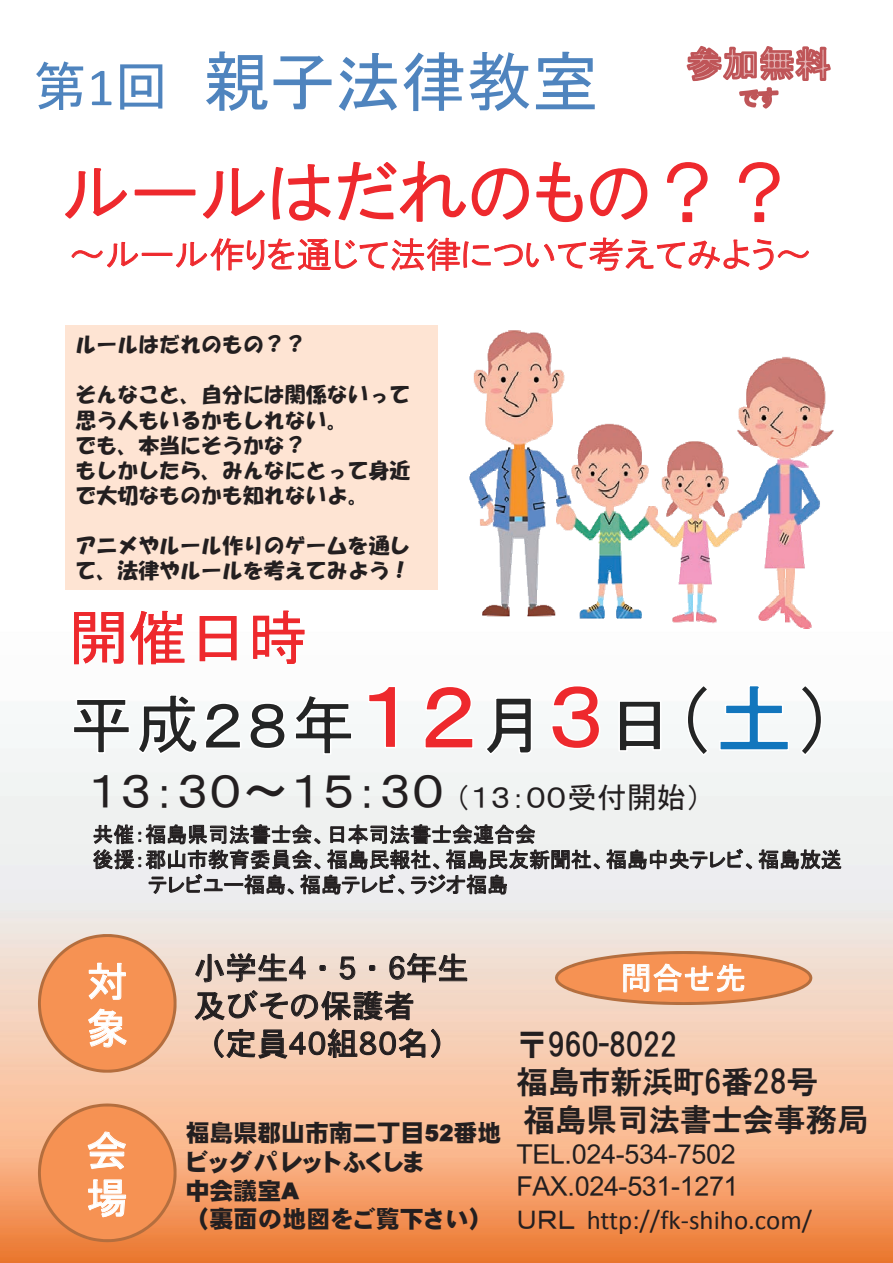
<style>
.page{position:relative;width:893px;height:1263px;background:#fff}
.page>*{position:absolute;margin:0;border:0;box-sizing:border-box;transform-origin:0 0}
.t1{font:71.7px "HGP Gothic M";letter-spacing:.005em;color:#ee292d}
.t2{font:65.7px "MS P Gothic";color:#4f84be}
.t3{font:59.7px "MS P Gothic";color:#ee292d}
.t4{font:47.85px "MS P Gothic";color:#231f20}
.t5{font:41.85px/47.1px "MS P Gothic";color:#fff}
.t6{font:35.85px "HGP Gothic M";letter-spacing:.005em;color:#ee292d}
.t7{font:31.35px/37.7px "DHHS Gothic W5 WINP RKSJ H";letter-spacing:.005em;color:#231f20}
.t8{font:31.35px/37.7px "HGS Gothic E";color:#231f20}
.t9{font:31.35px "HGP Gothic E";color:#231f20}
.t10{font:31.35px "MS P Gothic";color:#fff}
.t11{font:26.85px/32.2px "DHHS Gothic W5 WINP RKSJ H";color:#231f20}
.t12{font:26.85px "Calibri";color:#231f20}
.t13{font:23.85px/28.7px "DH Gothic EB WINP RKSJ H";color:#231f20}
.t14{font:21px/25px "HGS Soei Kakupoptai";color:#231f20}
.t15{font:21px "MS P Gothic";color:#231f20}
.s1{font-size:53.85px}
.s2{font-family:"Calibri";font-size:53.85px}
.s3{font-size:30px}
.s4{font-family:"MS P Gothic"}
</style>
<div class="page">
<img style="left:0;top:748px;width:893px;height:515px">
<svg style="left:686px;top:46px;width:145px;height:63px"></svg>
<svg style="left:65px;top:168px;width:62px;height:51px"></svg>
<div style="left:135px;top:190px;width:60px;height:5px;border:1px solid #ee292d"></div>
<svg style="left:203px;top:168px;width:62px;height:51px"></svg>
<svg style="left:272px;top:161px;width:257px;height:61px"></svg>
<svg style="left:536px;top:161px;width:47px;height:62px"></svg>
<svg style="left:590px;top:168px;width:58px;height:52px"></svg>
<svg style="left:667px;top:162px;width:41px;height:61px"></svg>
<svg style="left:739px;top:162px;width:41px;height:61px"></svg>
<svg style="left:71px;top:242px;width:68px;height:26px"></svg>
<div style="left:142px;top:253px;width:30px;height:3px;border:1px solid #ee292d"></div>
<svg style="left:176px;top:237px;width:633px;height:34px"></svg>
<div style="left:65px;top:325px;width:373px;height:265px;background:#fee4d3"></div>
<img style="left:469px;top:330px;width:365px;height:299px">
<svg style="left:72px;top:695px;width:281px;height:61px"></svg>
<svg style="left:367px;top:687px;width:107px;height:63px"></svg>
<svg style="left:483px;top:698px;width:50px;height:58px"></svg>
<svg style="left:550px;top:686px;width:51px;height:64px"></svg>
<svg style="left:618px;top:701px;width:44px;height:51px"></svg>
<svg style="left:686px;top:686px;width:24px;height:71px"></svg>
<svg style="left:718px;top:686px;width:72px;height:65px"></svg>
<svg style="left:799px;top:686px;width:24px;height:71px"></svg>
<svg style="left:38px;top:934px;width:139px;height:139px"></svg>
<svg style="left:38px;top:1103px;width:139px;height:139px"></svg>
<svg style="left:606px;top:849px;width:146px;height:20px"></svg>
<svg style="left:758px;top:849px;width:83px;height:20px"></svg>
<svg style="left:93px;top:824px;width:507px;height:71px"></svg>
<svg style="left:195px;top:953px;width:111px;height:30px"></svg>
<svg style="left:319px;top:965px;width:7px;height:6px"></svg>
<svg style="left:339px;top:956px;width:16px;height:24px"></svg>
<svg style="left:369px;top:965px;width:6px;height:6px"></svg>
<svg style="left:389px;top:953px;width:78px;height:30px"></svg>
<svg style="left:194px;top:990px;width:219px;height:31px"></svg>
<svg style="left:214px;top:1028px;width:226px;height:31px"></svg>
<svg style="left:555px;top:951px;width:257px;height:54px"></svg>
<h2 class="t2" style="left:33px;top:49px;width:566px"><span class="s1">第</span><span class="s2">1</span><span class="s1">回</span> 親子法律教室</h2>
<h1 class="t1" style="left:62px;top:156px;width:735px">ルールはだれのもの？？</h1>
<h3 class="t6" style="left:69px;top:236px;width:744px">～ルール作りを通じて法律について考えてみよう～</h3>
<p class="t14" style="left:76px;top:332px;width:232px">ルールはだれのもの？？</p>
<p class="t14" style="left:76px;top:382px;width:337px">そんなこと、自分には関係ないって思う人もいるかもしれない。<br>でも、本当にそうかな？<br>もしかしたら、みんなにとって身近で大切なものかも知れないよ。</p>
<p class="t14" style="left:76px;top:533px;width:337px">アニメやルール作りのゲームを通して、法律やルールを考えてみよう！</p>
<h3 class="t3" style="left:69px;top:608px;width:241px">開催日時</h3>
<h3 class="t4" style="left:87px;top:767px;width:616px">１３：３０～１５：３０<span class="s3">（１３：００受付開始）</span></h3>
<p class="t15" style="left:93px;top:824px;width:445px">共催：福島県司法書士会、日本司法書士会連合会</p>
<p class="t15" style="left:93px;top:849px;width:751px">後援：郡山市教育委員会、福島民報社、福島民友新聞社、福島中央テレビ、福島放送</p>
<p class="t15" style="left:149px;top:874px;width:361px">テレビユー福島、福島テレビ、ラジオ福島</p>
<h3 class="t5" style="left:86px;top:957px;width:43px">対象</h3>
<h3 class="t5" style="left:86px;top:1127px;width:43px">会場</h3>
<h3 class="t7" style="left:194px;top:950px;width:276px">小学生４・５・６年生及びその保護者<br>（定員４０組８０名）</h3>
<p class="t13" style="left:186px;top:1120px;width:317px">福島県郡山市南二丁目52番地ビッグパレットふくしま<br>中会議室A<br>（裏面の地図をご覧下さい）</p>
<h3 class="t10" style="left:621px;top:962px;width:127px">問合せ先</h3>
<h3 class="t8" style="left:516px;top:1025px;width:303px">〒960-8022<br>福島市新浜町6番28号</h3>
<h3 class="t9" style="left:523px;top:1104px;width:346px">福島県司法書士会事務局</h3>
<p class="t11" style="left:516px;top:1139px;width:223px">TEL.024-534-7502<br>FAX.024-531-1271</p>
<p class="t12" style="left:516px;top:1201px;width:297px"><span class="s4">ＵＲＬ</span> http://fk‐shiho.com/</p>
</div>
